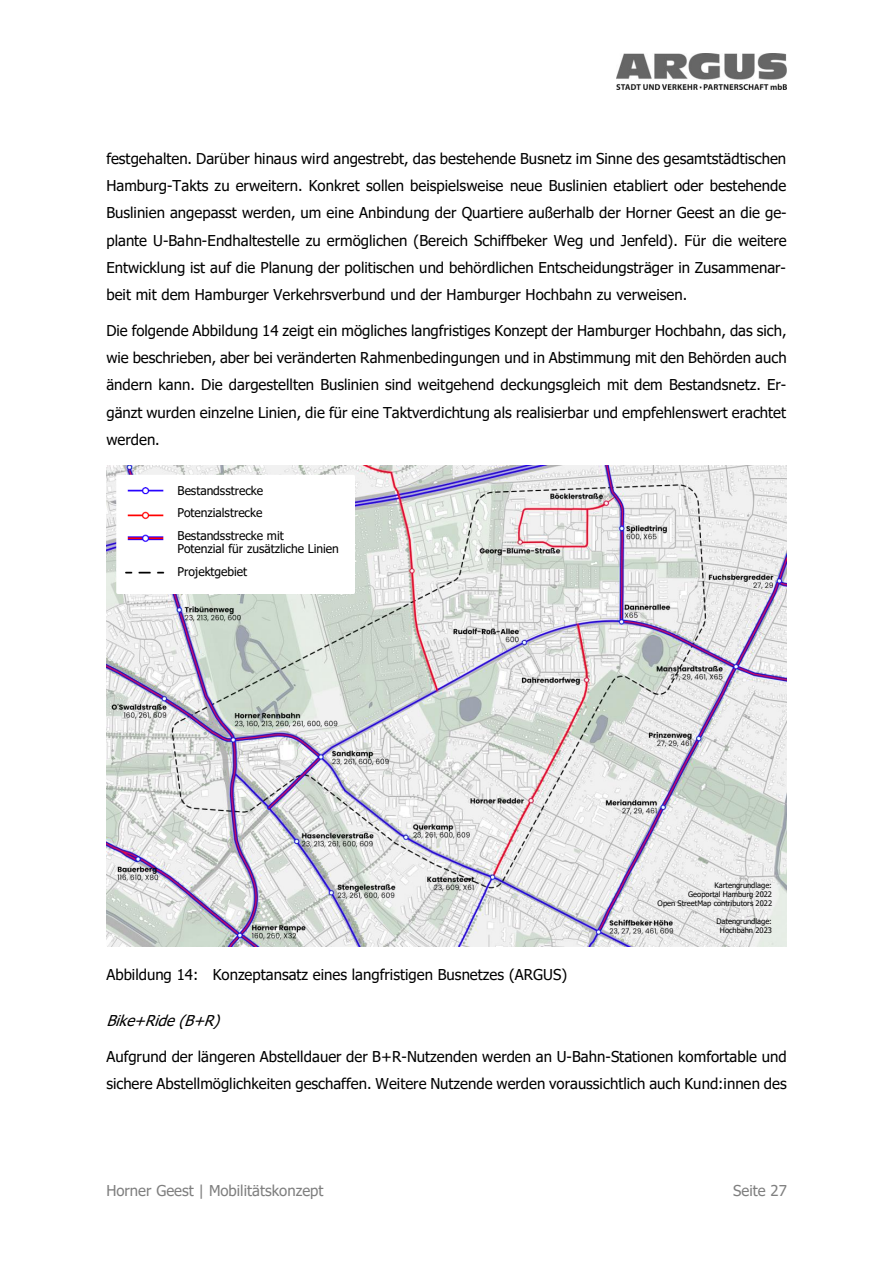
<style>
.page{position:relative;width:893px;height:1263px;background:#fff}
.page>*{position:absolute;margin:0;border:0;box-sizing:border-box;transform-origin:0 0}
.t1{font:15px/27.2px "Tahoma";color:#000;text-align:justify}
.t2{font:15px "Tahoma";color:#7f7f7f}
.t3{font:italic 15px "Tahoma";color:#000}
.t4{font:12px/13.5px "Tahoma";letter-spacing:-.005em;color:#000}
.t5{font:7.5px/9.1px "Tahoma";color:#000;text-align:right}
</style>
<div class="page">
<img style="left:617px;top:53px;width:170px;height:36px">
<img style="left:106px;top:466px;width:681px;height:481px">
<div style="left:118px;top:476px;width:236px;height:116px;background:#fff"></div>
<img style="left:126px;top:487px;width:39px;height:87px">
<img style="left:354px;top:484px;width:7px;height:97px">
<p class="t1" style="left:106px;top:144px;width:682px">festgehalten. Darüber hinaus wird angestrebt, das bestehende Busnetz im Sinne des gesamtstädtischen Hamburg-Takts zu erweitern. Konkret sollen beispielsweise neue Buslinien etabliert oder bestehende Buslinien angepasst werden, um eine Anbindung der Quartiere außerhalb der Horner Geest an die ge&shy;plante U-Bahn-Endhaltestelle zu ermöglichen (Bereich Schiffbeker Weg und Jenfeld). Für die weitere Entwicklung ist auf die Planung der politischen und behördlichen Entscheidungsträger in Zusammenar&shy;beit mit dem Hamburger Verkehrsverbund und der Hamburger Hochbahn zu verweisen.</p>
<p class="t1" style="left:106px;top:316px;width:682px">Die folgende Abbildung 14 zeigt ein mögliches langfristiges Konzept der Hamburger Hochbahn, das sich, wie beschrieben, aber bei veränderten Rahmenbedingungen und in Abstimmung mit den Behörden auch ändern kann. Die dargestellten Buslinien sind weitgehend deckungsgleich mit dem Bestandsnetz. Er&shy;gänzt wurden einzelne Linien, die für eine Taktverdichtung als realisierbar und empfehlenswert erachtet werden.</p>
<p class="t4" style="left:178px;top:483px;width:87px">Bestandsstrecke</p>
<p class="t4" style="left:178px;top:506px;width:86px">Potenzialstrecke</p>
<p class="t4" style="left:178px;top:528px;width:163px">Bestandsstrecke mit<br>Potenzial für zusätzliche Linien</p>
<p class="t4" style="left:178px;top:564px;width:71px">Projektgebiet</p>
<p class="t5" style="left:658px;top:880px;width:116px">Kartengrundlage:<br>Geoportal Hamburg 2022<br>Open StreetMap contributors 2022</p>
<p class="t5" style="left:716px;top:916px;width:57px;text-align:center">Datengrundlage:<br>Hochbahn 2023</p>
<p class="t1" style="left:106px;top:961px;width:462px">Abbildung 14: Konzeptansatz eines langfristigen Busnetzes (ARGUS)</p>
<p class="t3" style="left:106px;top:1011px;width:119px">Bike+Ride (B+R)</p>
<p class="t1" style="left:106px;top:1042px;width:682px">Aufgrund der längeren Abstelldauer der B+R-Nutzenden werden an U-Bahn-Stationen komfortable und sichere Abstellmöglichkeiten geschaffen. Weitere Nutzende werden voraussichtlich auch Kund:innen des</p>
<p class="t2" style="left:106px;top:1181px;width:219px">Horner Geest | Mobilitätskonzept</p>
<p class="t2" style="left:733px;top:1181px;width:55px">Seite 27</p>
</div>
